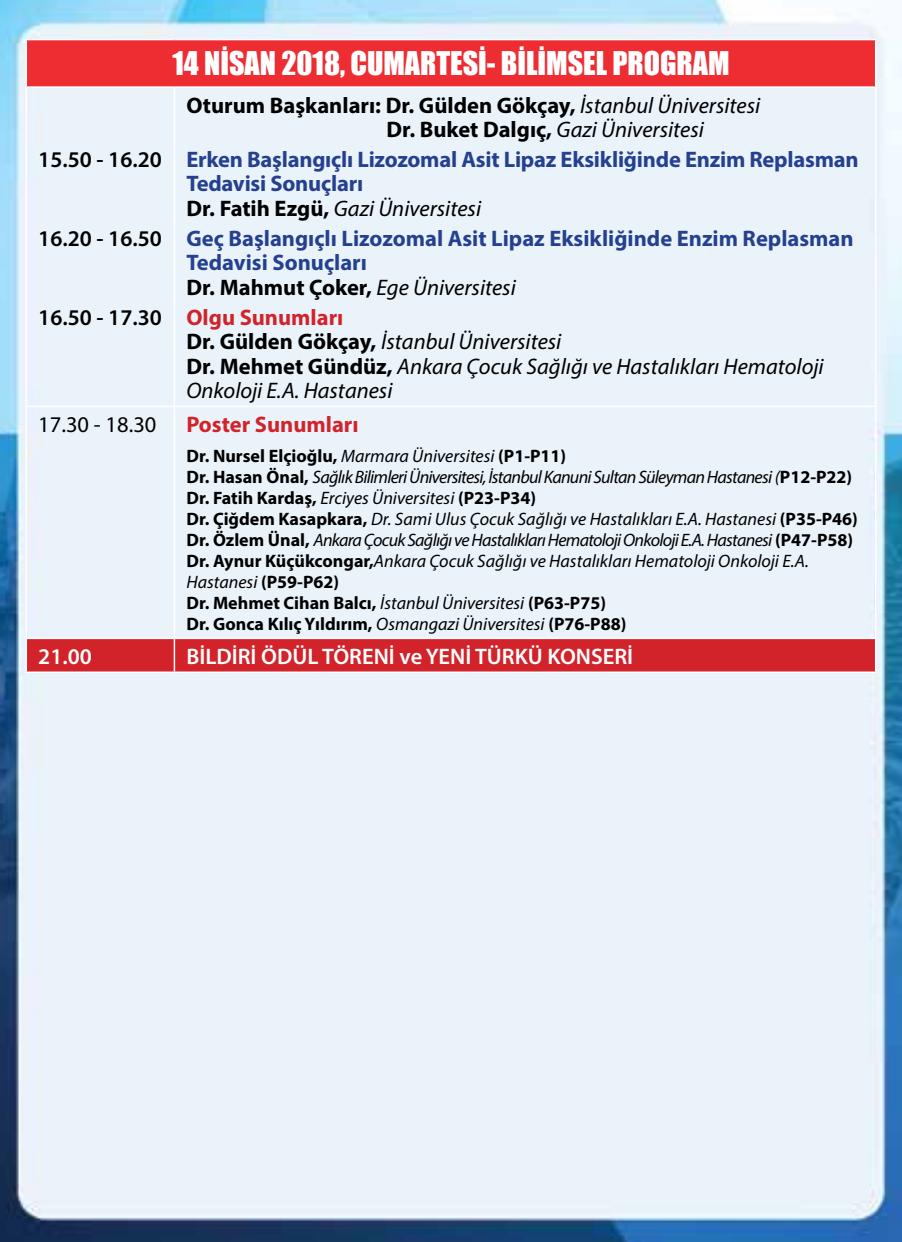
<style>
.page{position:relative;width:902px;height:1242px;background:#fff}
.page>*{position:absolute;margin:0;border:0;box-sizing:border-box;transform-origin:0 0}
.t1{font:30px "Impact";color:#fff}
.t2{font:700 22.5px/24.3px "Myriad Pro";letter-spacing:-.005em;color:#25408f}
.t3{font:italic 22.5px/24.3px "Myriad Pro";color:#000}
.t4{font:700 22.5px/24.3px "Myriad Pro";color:#000}
.t5{font:600 22.5px "Myriad Pro";color:#fff}
.t6{font:600 22.5px "Myriad Pro";color:#000}
.t7{font:700 22.5px "Myriad Pro";color:#d2232a}
.t8{font:22.5px "Myriad Pro";color:#000}
.t9{font:italic 18px/21px "Myriad Pro";letter-spacing:-.04em;color:#000}
.s1{font-weight:400;font-style:italic}
.s2{color:#000}
.s3{font-weight:400;font-style:italic;color:#000}
.s4{font-weight:700;font-style:normal;color:#d2232a}
.s5{font-weight:700;font-style:normal}
</style>
<div class="page">
<img style="left:0;top:0;width:901px;height:1242px">
<div style="left:26px;top:40px;width:849px;height:47px;background:#ee2d33"></div>
<div style="left:27px;top:639px;width:847px;height:32px;background:#d2232a"></div>
<hr style="left:26px;top:39px;width:148px;height:1px;background:#fff">
<hr style="left:26px;top:40px;width:1px;height:46px;background:#fff">
<hr style="left:174px;top:39px;width:702px;height:1px;background:#fff">
<hr style="left:874px;top:40px;width:2px;height:46px;background:#fff">
<hr style="left:26px;top:86px;width:148px;height:2px;background:#fff">
<hr style="left:174px;top:86px;width:702px;height:2px;background:#fff">
<hr style="left:26px;top:637px;width:148px;height:2px;background:#fff">
<hr style="left:26px;top:639px;width:1px;height:32px;background:#fff">
<hr style="left:174px;top:637px;width:702px;height:2px;background:#fff">
<hr style="left:174px;top:639px;width:1px;height:32px;background:#fff">
<hr style="left:874px;top:639px;width:2px;height:32px;background:#fff">
<hr style="left:26px;top:671px;width:148px;height:2px;background:#fff">
<hr style="left:174px;top:671px;width:702px;height:2px;background:#fff">
<hr style="left:26px;top:88px;width:1px;height:318px;background:#fff">
<hr style="left:174px;top:88px;width:1px;height:318px;background:#fff">
<hr style="left:874px;top:88px;width:2px;height:318px;background:#fff">
<hr style="left:26px;top:406px;width:148px;height:1px;background:#fff">
<hr style="left:26px;top:407px;width:1px;height:230px;background:#fff">
<hr style="left:174px;top:406px;width:702px;height:1px;background:#fff">
<hr style="left:174px;top:407px;width:1px;height:230px;background:#fff">
<hr style="left:874px;top:407px;width:2px;height:230px;background:#fff">
<p class="t6" style="left:38px;top:145px;width:125px">15.50 - 16.20</p>
<p class="t6" style="left:38px;top:224px;width:125px">16.20 - 16.50</p>
<p class="t6" style="left:38px;top:303px;width:125px">16.50 - 17.30</p>
<h1 class="t1" style="left:172px;top:40px;width:558px">14 NİSAN 2018, CUMARTESİ- BİLİMSEL PROGRAM</h1>
<p class="t4" style="left:386px;top:92px;width:375px;text-indent:-200px">Oturum Başkanları: Dr. Gülden Gökçay, <span class="s1">İstanbul Üniversitesi<br></span>Dr. Buket Dalgıç, <span class="s1">Gazi Üniversitesi</span></p>
<p class="t2" style="left:186px;top:147px;width:673px">Erken Başlangıçlı Lizozomal Asit Lipaz Eksikliğinde Enzim Replasman<br>Tedavisi Sonuçları<br><span class="s2">Dr. Fatih Ezgü,</span> <span class="s3">Gazi Üniversitesi</span></p>
<p class="t2" style="left:186px;top:226px;width:668px">Geç Başlangıçlı Lizozomal Asit Lipaz Eksikliğinde Enzim Replasman<br>Tedavisi Sonuçları<br><span class="s2">Dr. Mahmut Çoker,</span> <span class="s3">Ege Üniversitesi</span></p>
<p class="t3" style="left:186px;top:305px;width:638px"><span class="s4">Olgu Sunumları<br></span><span class="s5">Dr. Gülden Gökçay,</span> İstanbul Üniversitesi<br><span class="s5">Dr. Mehmet Gündüz,</span> Ankara Çocuk Sağlığı ve Hastalıkları Hematoloji Onkoloji E.A. Hastanesi</p>
<p class="t8" style="left:38px;top:410px;width:120px">17.30 - 18.30</p>
<p class="t7" style="left:186px;top:409px;width:174px">Poster Sunumları</p>
<p class="t9" style="left:186px;top:445px;width:673px"><span class="s5">Dr. Nursel Elçioğlu,</span> Marmara Üniversitesi <span class="s5">(P1-P11)<br>Dr. Hasan Önal,</span> Sağlık Bilimleri Üniversitesi, İstanbul Kanuni Sultan Süleyman Hastanesi (<span class="s5">P12-P22)<br>Dr. Fatih Kardaş,</span> Erciyes Üniversitesi <span class="s5">(P23-P34)<br>Dr. Çiğdem Kasapkara,</span> Dr. Sami Ulus Çocuk Sağlığı ve Hastalıkları E.A. Hastanesi <span class="s5">(P35-P46)<br>Dr. Özlem Ünal,</span> Ankara Çocuk Sağlığı ve Hastalıkları Hematoloji Onkoloji E.A. Hastanesi <span class="s5">(P47-P58)<br>Dr. Aynur Küçükcongar,</span>Ankara Çocuk Sağlığı ve Hastalıkları Hematoloji Onkoloji E.A.<br>Hastanesi <span class="s5">(P59-P62)<br>Dr. Mehmet Cihan Balcı,</span> İstanbul Üniversitesi <span class="s5">(P63-P75)<br>Dr. Gonca Kılıç Yıldırım,</span> Osmangazi Üniversitesi <span class="s5">(P76-P88)</span></p>
<p class="t5" style="left:38px;top:642px;width:55px">21.00</p>
<p class="t5" style="left:186px;top:642px;width:448px">BİLDİRİ ÖDÜL TÖRENİ ve YENİ TÜRKÜ KONSERİ</p>
</div>
